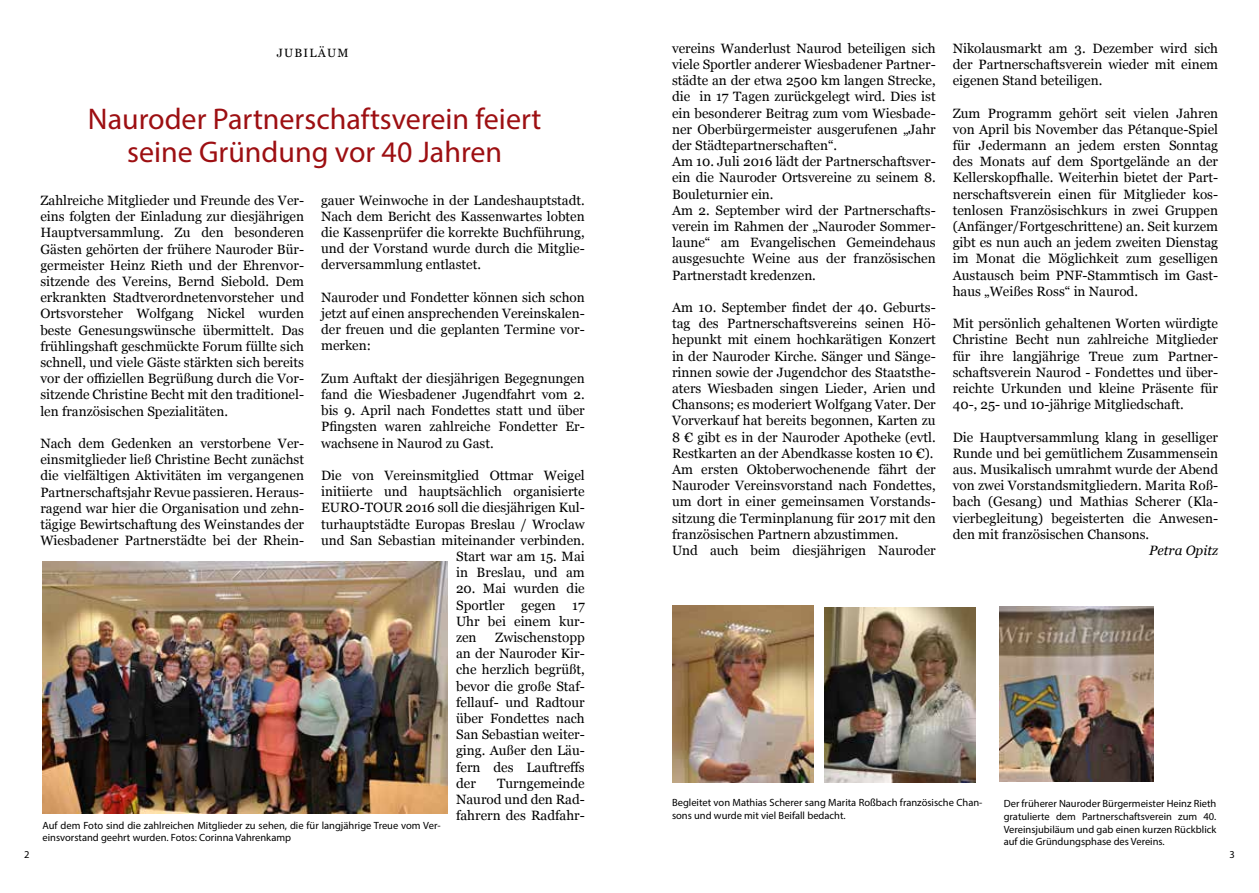
<style>
.page{position:relative;width:1259px;height:893px;background:#fff}
.page>*{position:absolute;margin:0;border:0;box-sizing:border-box;transform-origin:0 0}
.t1{font:30px/33px "Myriad Pro";color:#9d0f12;text-align:center}
.t2{font:13.5px/16.2px "Georgia";color:#000;text-align:justify}
.t3{font:italic 13.5px "Georgia";color:#000}
.t4{font:12px "Georgia";letter-spacing:.1em;color:#000}
.t5{font:10.5px/12.6px "Myriad Pro";color:#000}
</style>
<div class="page">
<img style="left:43px;top:562px;width:404px;height:252px">
<img style="left:672px;top:605px;width:141px;height:177px">
<img style="left:999px;top:607px;width:154px;height:174px">
<img style="left:824px;top:607px;width:151px;height:175px">
<p class="t4" style="left:277px;top:44px;width:73px">JUBILÄUM</p>
<p class="t2" style="left:672px;top:39px;width:265px;text-align:left">vereins Wanderlust Naurod beteiligen sich viele Sportler anderer Wiesbadener Partner&shy;städte an der etwa 2500 km langen Strecke, die in 17 Tagen zurückgelegt wird. Dies ist ein besonderer Beitrag zum vom Wiesbade&shy;ner Oberbürgermeister ausgerufenen „Jahr der Städtepartnerschaften“.<br>Am 10. Juli 2016 lädt der Partnerschaftsver&shy;ein die Nauroder Ortsvereine zu seinem 8.<br>Bouleturnier ein.<br>Am 2. September wird der Partnerschafts&shy;verein im Rahmen der „Nauroder Sommer&shy;laune“ am Evangelischen Gemeindehaus ausgesuchte Weine aus der französischen Partnerstadt kredenzen.</p>
<p class="t2" style="left:672px;top:299px;width:265px;text-align:left">Am 10. September findet der 40. Geburts&shy;tag des Partnerschaftsvereins seinen Hö&shy;hepunkt mit einem hochkarätigen Konzert in der Nauroder Kirche. Sänger und Sänge&shy;rinnen sowie der Jugendchor des Staatsthe&shy;aters Wiesbaden singen Lieder, Arien und Chansons; es moderiert Wolfgang Vater. Der Vorverkauf hat bereits begonnen, Karten zu 8 € gibt es in der Nauroder Apotheke (evtl.<br>Restkarten an der Abendkasse kosten 10 €).<br>Am ersten Oktoberwochenende fährt der Nauroder Vereinsvorstand nach Fondettes, um dort in einer gemeinsamen Vorstands&shy;sitzung die Terminplanung für 2017 mit den französischen Partnern abzustimmen.<br>Und auch beim diesjährigen Nauroder</p>
<p class="t2" style="left:952px;top:39px;width:267px">Nikolausmarkt am 3. Dezember wird sich der Partnerschaftsverein wieder mit einem eigenen Stand beteiligen.</p>
<p class="t2" style="left:952px;top:104px;width:267px">Zum Programm gehört seit vielen Jahren von April bis November das Pétanque-Spiel für Jedermann an jedem ersten Sonntag des Monats auf dem Sportgelände an der Kellerskopfhalle. Weiterhin bietet der Part&shy;nerschaftsverein einen für Mitglieder kos&shy;tenlosen Französischkurs in zwei Gruppen (Anfänger/Fortgeschrittene) an. Seit kurzem gibt es nun auch an jedem zweiten Dienstag im Monat die Möglichkeit zum geselligen Austausch beim PNF-Stammtisch im Gast&shy;haus „Weißes Ross“ in Naurod.</p>
<p class="t2" style="left:952px;top:315px;width:267px">Mit persönlich gehaltenen Worten würdigte Christine Becht nun zahlreiche Mitglieder für ihre langjährige Treue zum Partner&shy;schaftsverein Naurod - Fondettes und über&shy;reichte Urkunden und kleine Präsente für 40-, 25- und 10-jährige Mitgliedschaft.</p>
<p class="t2" style="left:952px;top:428px;width:267px">Die Hauptversammlung klang in geselliger Runde und bei gemütlichem Zusammensein aus. Musikalisch umrahmt wurde der Abend von zwei Vorstandsmitgliedern. Marita Roß&shy;bach (Gesang) und Mathias Scherer (Kla&shy;vierbegleitung) begeisterten die Anwesen&shy;den mit französischen Chansons.</p>
<p class="t3" style="left:1149px;top:540px;width:70px">Petra Opitz</p>
<h1 class="t1" style="left:88px;top:102px;width:455px">Nauroder Partnerschaftsverein feiert seine Gründung vor 40 Jahren</h1>
<p class="t2" style="left:321px;top:191px;width:265px">gauer Weinwoche in der Landeshauptstadt.<br>Nach dem Bericht des Kassenwartes lobten die Kassenprüfer die korrekte Buchführung, und der Vorstand wurde durch die Mitglie&shy;derversammlung entlastet.</p>
<p class="t2" style="left:321px;top:288px;width:265px">Nauroder und Fondetter können sich schon jetzt auf einen ansprechenden Vereinskalen&shy;der freuen und die geplanten Termine vor&shy;merken:</p>
<p class="t2" style="left:321px;top:369px;width:265px">Zum Auftakt der diesjährigen Begegnungen fand die Wiesbadener Jugendfahrt vom 2. bis 9. April nach Fondettes statt und über Pfingsten waren zahlreiche Fondetter Er&shy;wachsene in Naurod zu Gast.</p>
<p class="t2" style="left:321px;top:467px;width:265px;text-align:right">Die von Vereinsmitglied Ottmar Weigel initiierte und hauptsächlich organisierte EURO-TOUR 2016 soll die diesjährigen Kul&shy;turhauptstädte Europas Breslau / Wroclaw und San Sebastian miteinander verbinden.<br>Start war am 15. Mai<br>in Breslau, und am</p>
<p class="t2" style="left:456px;top:580px;width:130px">20. Mai wurden die Sportler gegen 17<br>Uhr bei einem kur&shy;zen</p>
<p class="t2" style="left:40px;top:192px;width:265px">Zahlreiche Mitglieder und Freunde des Ver&shy;eins folgten der Einladung zur diesjährigen Hauptversammlung. Zu den besonderen Gästen gehörten der frühere Nauroder Bür&shy;germeister Heinz Rieth und der Ehrenvor&shy;sitzende des Vereins, Bernd Siebold. Dem erkrankten Stadtverordnetenvorsteher und Ortsvorsteher Wolfgang Nickel wurden beste Genesungswünsche übermittelt. Das frühlingshaft geschmückte Forum füllte sich schnell, und viele Gäste stärkten sich bereits vor der offiziellen Begrüßung durch die Vor&shy;sitzende Christine Becht mit den traditionel&shy;len französischen Spezialitäten.</p>
<p class="t2" style="left:40px;top:435px;width:265px">Nach dem Gedenken an verstorbene Ver&shy;einsmitglieder ließ Christine Becht zunächst die vielfältigen Aktivitäten im vergangenen Partnerschaftsjahr Revue passieren. Heraus&shy;ragend war hier die Organisation und zehn&shy;tägige Bewirtschaftung des Weinstandes der Wiesbadener Partnerstädte bei der Rhein-</p>
<p class="t2" style="left:456px;top:629px;width:130px;text-indent:39px">Zwischenstopp an der Nauroder Kir&shy;che herzlich begrüßt, bevor die große Staf&shy;fellauf- und Radtour über Fondettes nach San Sebastian weiter&shy;ging. Außer den Läu&shy;fern des Lauftreffs der</p>
<p class="t2" style="left:456px;top:774px;width:130px;text-indent:41px">Turngemeinde Naurod und den Rad&shy;fahrern des Radfahr-</p>
<p class="t5" style="left:672px;top:796px;width:312px">Begleitet von Mathias Scherer sang Marita Roßbach französische Chan&shy;sons und wurde mit viel Beifall bedacht.</p>
<p class="t5" style="left:1003px;top:797px;width:214px;text-align:justify">Der früherer Nauroder Bürgermeister Heinz Rieth gratulierte dem Partnerschaftsverein zum 40.<br>Vereinsjubiläum und gab einen kurzen Rückblick auf die Gründungsphase des Vereins.</p>
<p class="t5" style="left:43px;top:819px;width:399px">Auf dem Foto sind die zahlreichen Mitglieder zu sehen, die für langjährige Treue vom Ver&shy;einsvorstand geehrt wurden. Fotos: Corinna Vahrenkamp</p>
<p class="t5" style="left:24px;top:848px;width:7px">2</p>
<p class="t5" style="left:1229px;top:848px;width:7px">3</p>
</div>
